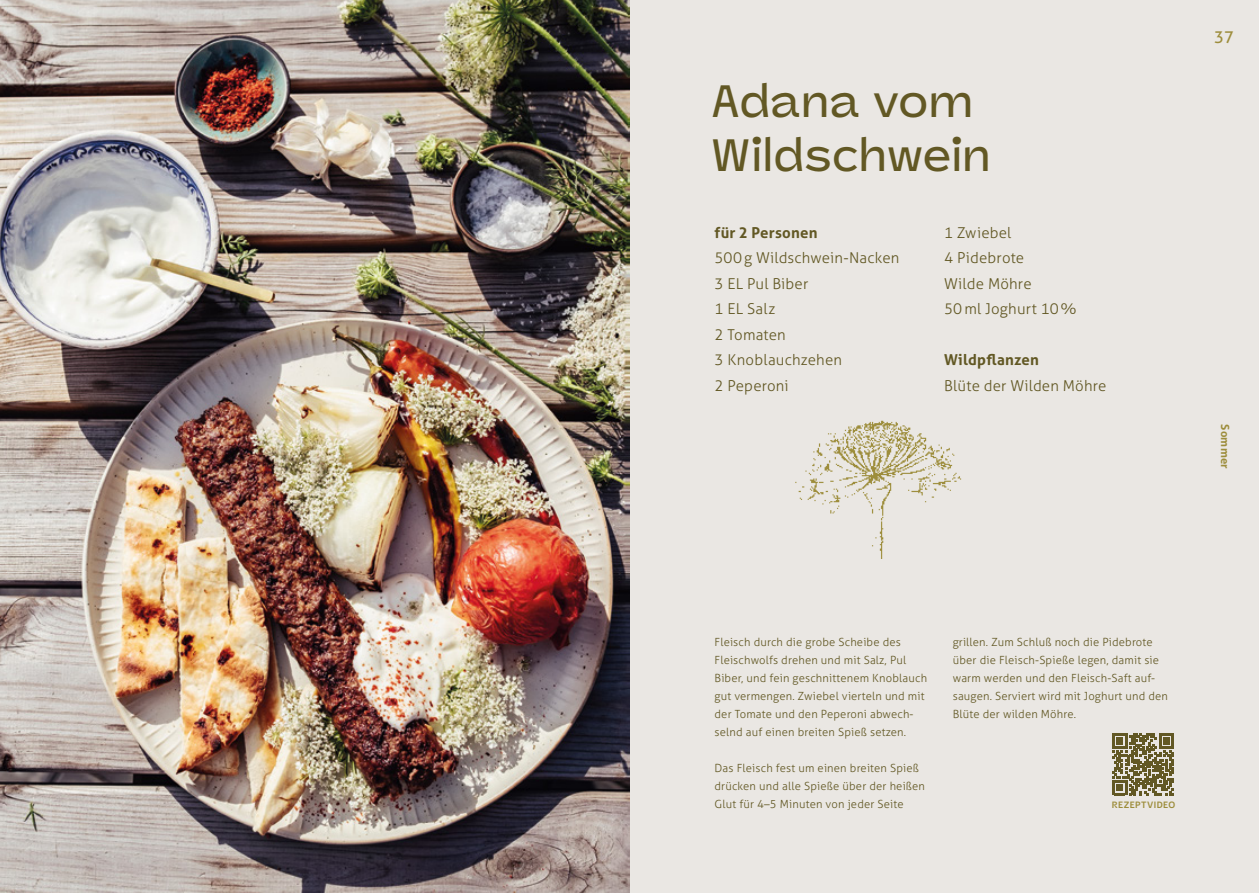
<style>
.page{position:relative;width:1259px;height:893px;background:#eae7e3}
.page>*{position:absolute;margin:0;border:0;box-sizing:border-box;transform-origin:0 0}
.t1{font:500 45.3px/54.3px "Panel Sans";color:#625824}
.t2{font:16.5px "Aller";color:#9d8d3b}
.t3{font:300 15px/25.5px "Aller";letter-spacing:.01em;color:#625824}
.t4{font:700 15px "Aller";letter-spacing:.01em;color:#625824}
.t5{font:300 11.25px/18px "Aller";letter-spacing:.015em;color:#625824}
.t6{font:700 11.25px "Aller";letter-spacing:.03em;color:#9d8d3b}
.t7{font:700 9.15px "Panel Sans";letter-spacing:.045em;color:#9d8d3b}
</style>
<div class="page">
<img style="left:0;top:0;width:629px;height:893px">
<img style="left:795px;top:420px;width:167px;height:139px">
<svg style="left:1112px;top:733px;width:62px;height:62px"></svg>
<h1 class="t1" style="left:711px;top:74px;width:281px">Adana vom<br>Wildschwein</h1>
<h3 class="t4" style="left:714px;top:223px;width:104px">für 2 Personen</h3>
<h3 class="t3" style="left:714px;top:245px;width:186px">500g Wildschwein-Nacken<br>3 EL Pul Biber<br>1 EL Salz<br>2 Tomaten<br>3 Knoblauchzehen<br>2 Peperoni</h3>
<h3 class="t3" style="left:944px;top:220px;width:134px">1 Zwiebel<br>4 Pidebrote<br>Wilde Möhre<br>50ml Joghurt 10%</h3>
<h3 class="t4" style="left:944px;top:351px;width:96px">Wildpflanzen</h3>
<h3 class="t3" style="left:944px;top:373px;width:164px">Blüte der Wilden Möhre</h3>
<h2 class="t2" style="left:1214px;top:27px;width:22px">37</h2>
<p class="t6" style="left:1232px;top:424px;width:47px;rotate:90deg">Sommer</p>
<p class="t5" style="left:714px;top:633px;width:214px">Fleisch durch die grobe Scheibe des Fleischwolfs drehen und mit Salz, Pul Biber, und fein geschnittenem Knoblauch gut vermengen. Zwiebel vierteln und mit der Tomate und den Peperoni abwech&shy;selnd auf einen breiten Spieß setzen.</p>
<p class="t5" style="left:714px;top:759px;width:212px">Das Fleisch fest um einen breiten Spieß drücken und alle Spieße über der heißen<br>Glut für 4–5 Minuten von jeder Seite</p>
<p class="t5" style="left:952px;top:633px;width:217px">grillen. Zum Schluß noch die Pidebrote über die Fleisch-Spieße legen, damit sie warm werden und den Fleisch-Saft auf&shy;saugen. Serviert wird mit Joghurt und den Blüte der wilden Möhre.</p>
<p class="t7" style="left:1112px;top:799px;width:65px">REZEPTVIDEO</p>
</div>
